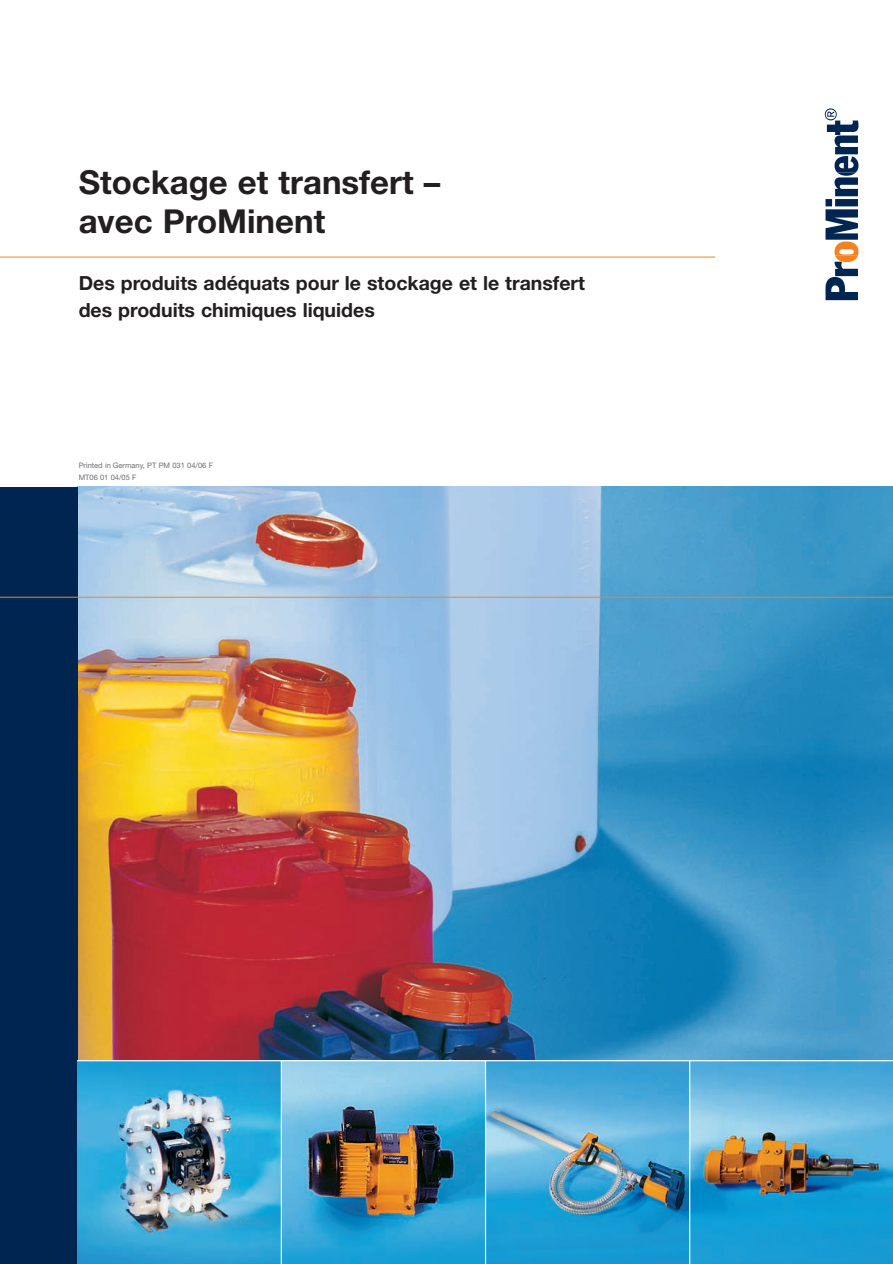
<style>
.page{position:relative;width:893px;height:1264px;background:#fff}
.page>*{position:absolute;margin:0;border:0;box-sizing:border-box;transform-origin:0 0}
.t1{font:700 33px/39px "Helvetica Neue";color:#231f20}
.t2{font:700 19.5px/27px "Helvetica Neue";color:#231f20}
.t3{font:7.5px/12px "Helvetica Neue";color:#6c6d70}
</style>
<div class="page">
<img style="left:0;top:108px;width:893px;height:1156px">
<h1 class="t1" style="left:79px;top:165px;width:363px">Stockage et transfert – avec ProMinent</h1>
<p class="t2" style="left:79px;top:271px;width:508px">Des produits adéquats pour le stockage et le transfert des produits chimiques liquides</p>
<p class="t3" style="left:79px;top:460px;width:136px">Printed in Germany, PT PM 031 04/06 F<br>MT06 01 04/05 F</p>
</div>
